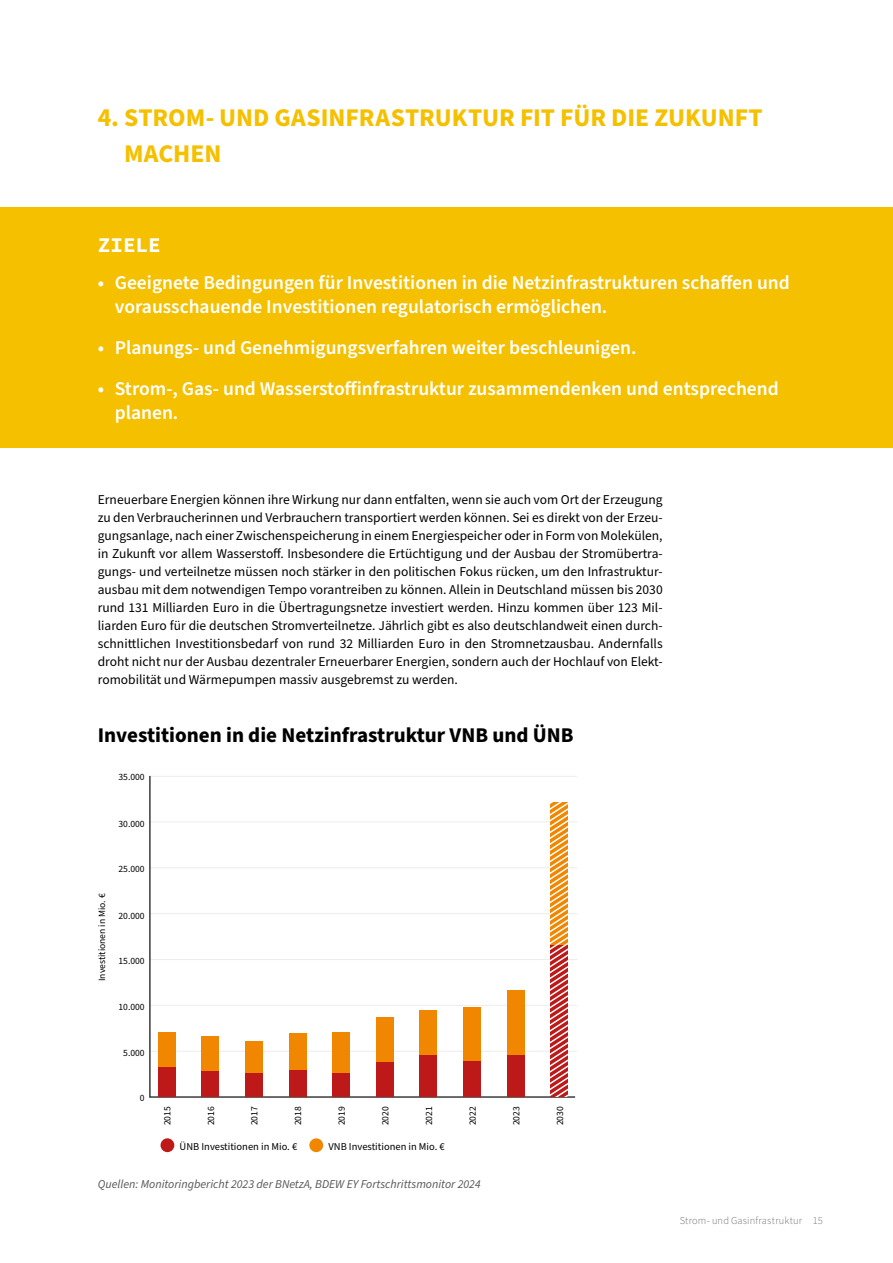
<style>
.page{position:relative;width:893px;height:1263px;background:#fff}
.page>*{position:absolute;margin:0;border:0;box-sizing:border-box;transform-origin:0 0}
.t1{font:700 25.5px/36px "Source Sans Pro";color:#f4c000}
.t2{font:700 21px "Source Sans Pro";color:#000}
.t3{font:21px "Source Code Variable";color:#fff}
.t4{font:600 19.5px/24px "Source Sans Pro";color:#fff}
.t5{font:13.5px/18px "Source Sans Pro";color:#000;text-align:justify}
.t6{font:italic 12px "Source Sans Pro";color:#575756}
.t7{font:10.5px "Source Sans Pro";color:#000}
.t8{font:300 10.5px "Source Sans Pro";letter-spacing:.015em;color:#6b6b6a}
.t9{font:9.6px "Source Sans Pro";color:#000}
</style>
<div class="page">
<div style="left:0;top:207px;width:893px;height:241px;background:#f4c000"></div>
<svg style="left:149px;top:775px;width:428px;height:323px"></svg>
<div style="left:158px;top:1067px;width:17px;height:29px;background:#be1919"></div>
<div style="left:158px;top:1032px;width:17px;height:35px;background:#f18700"></div>
<div style="left:202px;top:1036px;width:17px;height:35px;background:#f18700"></div>
<div style="left:246px;top:1041px;width:17px;height:32px;background:#f18700"></div>
<div style="left:289px;top:1034px;width:17px;height:36px;background:#f18700"></div>
<div style="left:333px;top:1032px;width:17px;height:41px;background:#f18700"></div>
<div style="left:376px;top:1017px;width:17px;height:44px;background:#f18700"></div>
<div style="left:420px;top:1010px;width:17px;height:45px;background:#f18700"></div>
<div style="left:464px;top:1008px;width:17px;height:53px;background:#f18700"></div>
<div style="left:202px;top:1071px;width:17px;height:25px;background:#be1919"></div>
<div style="left:246px;top:1073px;width:17px;height:23px;background:#be1919"></div>
<div style="left:289px;top:1070px;width:17px;height:26px;background:#be1919"></div>
<div style="left:333px;top:1073px;width:17px;height:23px;background:#be1919"></div>
<div style="left:376px;top:1061px;width:17px;height:35px;background:#be1919"></div>
<div style="left:420px;top:1055px;width:17px;height:41px;background:#be1919"></div>
<div style="left:463px;top:1061px;width:17px;height:35px;background:#be1919"></div>
<div style="left:507px;top:990px;width:17px;height:65px;background:#f18700"></div>
<div style="left:507px;top:1055px;width:17px;height:41px;background:#be1919"></div>
<svg style="left:550px;top:802px;width:17px;height:294px;background:#e28456"></svg>
<div style="left:161px;top:1138px;width:13px;height:14px;background:#be1919;border-radius:50%"></div>
<div style="left:309px;top:1138px;width:14px;height:14px;background:#f18700;border-radius:50%"></div>
<h1 class="t1" style="left:124px;top:100px;width:640px;text-indent:-26px">4. STROM- UND GASINFRASTRUKTUR FIT FÜR DIE ZUKUNFT<br>MACHEN</h1>
<h2 class="t3" style="left:98px;top:230px;width:64px">ZIELE</h2>
<h3 class="t4" style="left:115px;top:271px;width:677px;text-indent:-17px">• Geeignete Bedingungen für Investitionen in die Netzinfrastrukturen schaffen und vorausschauende Investitionen regulatorisch ermöglichen.</h3>
<h3 class="t4" style="left:98px;top:336px;width:540px">• Planungs- und Genehmigungsverfahren weiter beschleunigen.</h3>
<h3 class="t4" style="left:115px;top:377px;width:665px;text-indent:-17px">• Strom-, Gas- und Wasserstoffinfrastruktur zusammendenken und entsprechend planen.</h3>
<p class="t5" style="left:98px;top:491px;width:566px">Erneuerbare Energien können ihre Wirkung nur dann entfalten, wenn sie auch vom Ort der Erzeugung zu den Verbraucherinnen und Verbrauchern transportiert werden können. Sei es direkt von der Erzeu&shy;gungsanlage, nach einer Zwischenspeicherung in einem Energiespeicher oder in Form von Molekülen, in Zukunft vor allem Wasserstoff. Insbesondere die Ertüchtigung und der Ausbau der Stromübertra&shy;gungs- und verteilnetze müssen noch stärker in den politischen Fokus rücken, um den Infrastruktur&shy;ausbau mit dem notwendigen Tempo vorantreiben zu können. Allein in Deutschland müssen bis 2030 rund 131 Milliarden Euro in die Übertragungsnetze investiert werden. Hinzu kommen über 123 Mil&shy;liarden Euro für die deutschen Stromverteilnetze. Jährlich gibt es also deutschlandweit einen durch&shy;schnittlichen Investitionsbedarf von rund 32 Milliarden Euro in den Stromnetzausbau. Andernfalls droht nicht nur der Ausbau dezentraler Erneuerbarer Energien, sondern auch der Hochlauf von Elekt&shy;romobilität und Wärmepumpen massiv ausgebremst zu werden.</p>
<h2 class="t2" style="left:98px;top:720px;width:477px">Investitionen in die Netzinfrastruktur VNB und ÜNB</h2>
<p class="t9" style="left:118px;top:770px;width:28px">35.000</p>
<p class="t9" style="left:118px;top:817px;width:28px">30.000</p>
<p class="t9" style="left:96px;top:981px;width:89px;rotate:-90deg">Investitionen in Mio. €</p>
<p class="t9" style="left:118px;top:863px;width:28px">25.000</p>
<p class="t9" style="left:118px;top:909px;width:28px">20.000</p>
<p class="t9" style="left:118px;top:955px;width:28px">15.000</p>
<p class="t9" style="left:118px;top:1000px;width:28px">10.000</p>
<p class="t9" style="left:123px;top:1046px;width:23px">5.000</p>
<p class="t9" style="left:140px;top:1091px;width:6px">0</p>
<p class="t9" style="left:161px;top:1125px;width:21px;rotate:-90deg">2015</p>
<p class="t9" style="left:204px;top:1125px;width:21px;rotate:-90deg">2016</p>
<p class="t9" style="left:248px;top:1125px;width:21px;rotate:-90deg">2017</p>
<p class="t9" style="left:292px;top:1125px;width:21px;rotate:-90deg">2018</p>
<p class="t9" style="left:335px;top:1125px;width:21px;rotate:-90deg">2019</p>
<p class="t9" style="left:379px;top:1125px;width:21px;rotate:-90deg">2020</p>
<p class="t9" style="left:423px;top:1125px;width:21px;rotate:-90deg">2021</p>
<p class="t9" style="left:466px;top:1125px;width:21px;rotate:-90deg">2022</p>
<p class="t9" style="left:510px;top:1125px;width:21px;rotate:-90deg">2023</p>
<p class="t9" style="left:554px;top:1125px;width:21px;rotate:-90deg">2030</p>
<p class="t7" style="left:180px;top:1139px;width:119px">ÜNB Investitionen in Mio. €</p>
<p class="t7" style="left:328px;top:1139px;width:118px">VNB Investitionen in Mio. €</p>
<p class="t6" style="left:98px;top:1176px;width:384px">Quellen: Monitoringbericht 2023 der BNetzA, BDEW EY Fortschrittsmonitor 2024</p>
<p class="t8" style="left:680px;top:1214px;width:145px">Strom- und Gasinfrastruktur 15</p>
</div>
